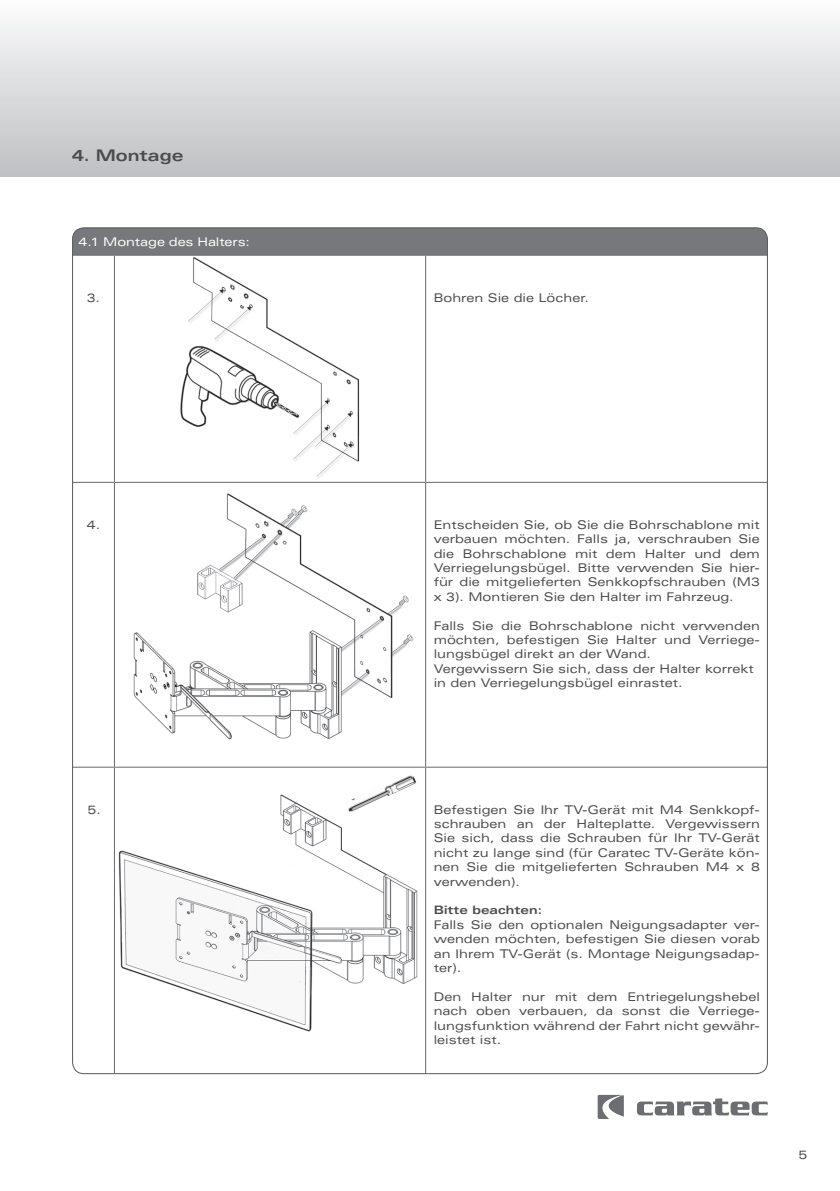
<style>
.page{position:relative;width:840px;height:1191px;background:#fff}
.page>*{position:absolute;margin:0;border:0;box-sizing:border-box;transform-origin:0 0}
.t1{font:700 expanded 16px "Univers LT";color:#4b4c4d}
.t2{font:expanded 12px/14.4px "Univers LT";color:#4b4c4d;text-align:justify}
.t3{font:expanded 12px "Univers LT";letter-spacing:-.005em;color:#fff}
.t4{font:700 expanded 11.6px "Univers LT";color:#4b4c4d}
</style>
<div class="page">
<div style="left:0;top:0;width:839px;height:176px;background:linear-gradient(to bottom,#fcfcfd,#bfc0c3)"></div>
<svg style="left:597px;top:1094px;width:26px;height:25px"></svg>
<svg style="left:637px;top:1098px;width:130px;height:17px"></svg>
<hr style="left:114px;top:256px;width:1px;height:226px;background:#69696c">
<hr style="left:425px;top:256px;width:1px;height:226px;background:#69696c">
<svg style="left:72px;top:228px;width:696px;height:28px;background:#76787b"></svg>
<hr style="left:767px;top:256px;width:1px;height:226px;background:#69696c">
<hr style="left:72px;top:482px;width:42px;height:1px;background:#69696c">
<hr style="left:114px;top:482px;width:311px;height:1px;background:#69696c">
<hr style="left:114px;top:483px;width:1px;height:283px;background:#69696c">
<hr style="left:425px;top:482px;width:342px;height:1px;background:#69696c">
<hr style="left:425px;top:483px;width:1px;height:283px;background:#69696c">
<hr style="left:767px;top:483px;width:1px;height:283px;background:#69696c">
<hr style="left:72px;top:766px;width:42px;height:1px;background:#69696c">
<hr style="left:114px;top:766px;width:311px;height:1px;background:#69696c">
<hr style="left:114px;top:767px;width:1px;height:306px;background:#69696c">
<hr style="left:425px;top:766px;width:342px;height:1px;background:#69696c">
<hr style="left:425px;top:767px;width:1px;height:306px;background:#69696c">
<hr style="left:767px;top:767px;width:1px;height:306px;background:#69696c">
<img style="left:180px;top:258px;width:180px;height:220px">
<img style="left:133px;top:493px;width:281px;height:247px">
<img style="left:119px;top:794px;width:299px;height:238px">
<img style="left:345px;top:775px;width:71px;height:38px">
<h1 class="t1" style="left:72px;top:146px;width:113px">4. Montage</h1>
<p class="t3" style="left:79px;top:234px;width:173px">4.1 Montage des Halters:</p>
<p class="t2" style="left:87px;top:290px;width:15px">3.</p>
<p class="t2" style="left:433px;top:290px;width:156px">Bohren Sie die Löcher.</p>
<p class="t2" style="left:87px;top:517px;width:15px">4.</p>
<p class="t2" style="left:433px;top:517px;width:327px">Entscheiden Sie, ob Sie die Bohrschablone mit verbauen möchten. Falls ja, verschrauben Sie die Bohrschablone mit dem Halter und dem Verriegelungsbügel. Bitte verwenden Sie hier&shy;für die mitgelieferten Senkkopfschrauben (M3 x 3). Montieren Sie den Halter im Fahrzeug.</p>
<p class="t2" style="left:433px;top:618px;width:327px;text-align:left">Falls Sie die Bohrschablone nicht verwenden möchten, befestigen Sie Halter und Verriege&shy;lungsbügel direkt an der Wand.<br>Vergewissern Sie sich, dass der Halter korrekt in den Verriegelungsbügel einrastet.</p>
<p class="t2" style="left:87px;top:802px;width:15px">5.</p>
<p class="t2" style="left:433px;top:802px;width:327px">Befestigen Sie Ihr TV-Gerät mit M4 Senkkopf&shy;schrauben an der Halteplatte. Vergewissern Sie sich, dass die Schrauben für Ihr TV-Gerät nicht zu lange sind (für Caratec TV-Geräte kön&shy;nen Sie die mitgelieferten Schrauben M4 x 8 verwenden).</p>
<p class="t4" style="left:433px;top:903px;width:110px">Bitte beachten:</p>
<p class="t2" style="left:433px;top:917px;width:327px">Falls Sie den optionalen Neigungsadapter ver&shy;wenden möchten, befestigen Sie diesen vorab an Ihrem TV-Gerät (s. Montage Neigungsadap&shy;ter).</p>
<p class="t2" style="left:433px;top:989px;width:327px">Den Halter nur mit dem Entriegelungshebel nach oben verbauen, da sonst die Verriege&shy;lungsfunktion während der Fahrt nicht gewähr&shy;leistet ist.</p>
<p class="t2" style="left:798px;top:1147px;width:10px">5</p>
</div>
